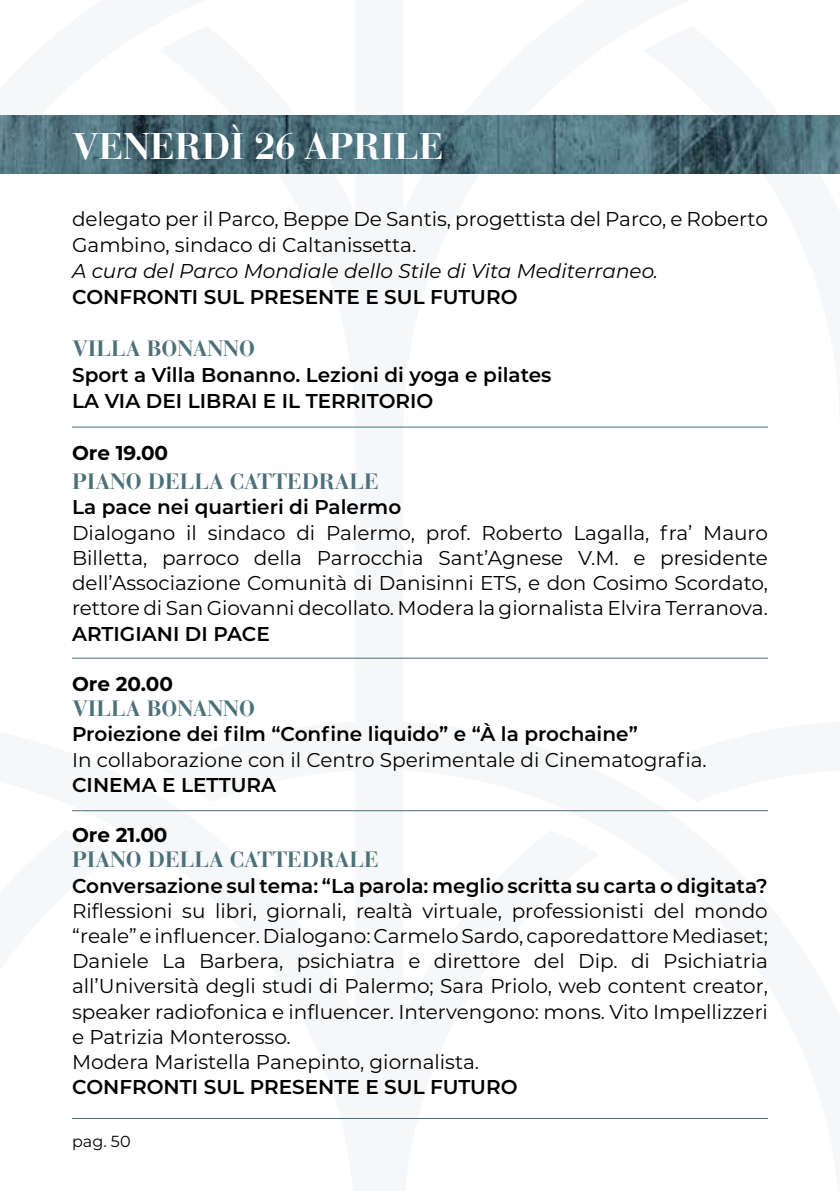
<style>
.page{position:relative;width:840px;height:1191px;background:#fff}
.page>*{position:absolute;margin:0;border:0;box-sizing:border-box;transform-origin:0 0}
.t1{font:700 36.8px "Bauer Bodoni Std";color:#fff}
.t2{font:700 22px "Bauer Bodoni Std";color:#4b7078}
.t3{font:20px/25.2px "Montserrat";color:#000}
.t4{font:600 20px/26px "Montserrat";color:#000}
.t5{font:italic 20px "Montserrat";color:#000}
.t6{font:700 20px "Montserrat";color:#000}
.t7{font:16px "Montserrat";color:#000}
</style>
<div class="page">
<hr style="left:72px;top:1118px;width:695px;height:1px;background:#4b7078">
<svg style="left:0;top:116px;width:839px;height:58px;background:#4c6f7a"></svg>
<hr style="left:72px;top:427px;width:695px;height:1px;background:#4b7078">
<hr style="left:72px;top:810px;width:695px;height:1px;background:#4b7078">
<hr style="left:72px;top:658px;width:695px;height:1px;background:#4b7078">
<h1 class="t1" style="left:72px;top:124px;width:373px">VENERDÌ 26 APRILE</h1>
<p class="t3" style="left:72px;top:205px;width:697px;line-height:26px">delegato per il Parco, Beppe De Santis, progettista del Parco, e Roberto<br>Gambino, sindaco di Caltanissetta.</p>
<p class="t5" style="left:72px;top:257px;width:587px">A cura del Parco Mondiale dello Stile di Vita Mediterraneo.</p>
<p class="t4" style="left:72px;top:283px;width:447px">CONFRONTI SUL PRESENTE E SUL FUTURO</p>
<p class="t2" style="left:72px;top:335px;width:184px">VILLA BONANNO</p>
<p class="t4" style="left:72px;top:361px;width:481px">Sport a Villa Bonanno. Lezioni di yoga e pilates<br>LA VIA DEI LIBRAI E IL TERRITORIO</p>
<p class="t6" style="left:72px;top:439px;width:98px">Ore 19.00</p>
<p class="t2" style="left:72px;top:468px;width:308px">PIANO DELLA CATTEDRALE</p>
<p class="t4" style="left:72px;top:493px;width:330px">La pace nei quartieri di Palermo</p>
<p class="t3" style="left:72px;top:519px;width:697px;text-align:justify">Dialogano il sindaco di Palermo, prof. Roberto Lagalla, fra’ Mauro Billetta, parroco della Parrocchia Sant’Agnese V.M. e presidente dell’Associazione Comunità di Danisinni ETS, e don Cosimo Scordato, rettore di San Giovanni decollato. Modera la giornalista Elvira Terranova.</p>
<p class="t4" style="left:72px;top:619px;width:199px">ARTIGIANI DI PACE</p>
<p class="t6" style="left:72px;top:669px;width:102px">Ore 20.00</p>
<p class="t2" style="left:72px;top:695px;width:184px">VILLA BONANNO</p>
<p class="t4" style="left:72px;top:720px;width:567px">Proiezione dei film “Confine liquido” e “À la prochaine”</p>
<p class="t3" style="left:72px;top:746px;width:636px">In collaborazione con il Centro Sperimentale di Cinematografia.</p>
<p class="t4" style="left:72px;top:770px;width:205px">CINEMA E LETTURA</p>
<p class="t6" style="left:72px;top:820px;width:97px">Ore 21.00</p>
<p class="t2" style="left:72px;top:846px;width:308px">PIANO DELLA CATTEDRALE</p>
<p class="t4" style="left:72px;top:871px;width:697px">Conversazione sul tema: “La parola: meglio scritta su carta o digitata?</p>
<p class="t3" style="left:72px;top:897px;width:697px">Riflessioni su libri, giornali, realtà virtuale, professionisti del mondo “reale” e influencer. Dialogano: Carmelo Sardo, caporedattore Mediaset; Daniele La Barbera, psichiatra e direttore del Dip. di Psichiatria all’Università degli studi di Palermo; Sara Priolo, web content creator, speaker radiofonica e influencer. Intervengono: mons. Vito Impellizzeri e Patrizia Monterosso.<br>Modera Maristella Panepinto, giornalista.</p>
<p class="t4" style="left:72px;top:1073px;width:447px">CONFRONTI SUL PRESENTE E SUL FUTURO</p>
<p class="t7" style="left:72px;top:1130px;width:60px">pag. 50</p>
</div>
